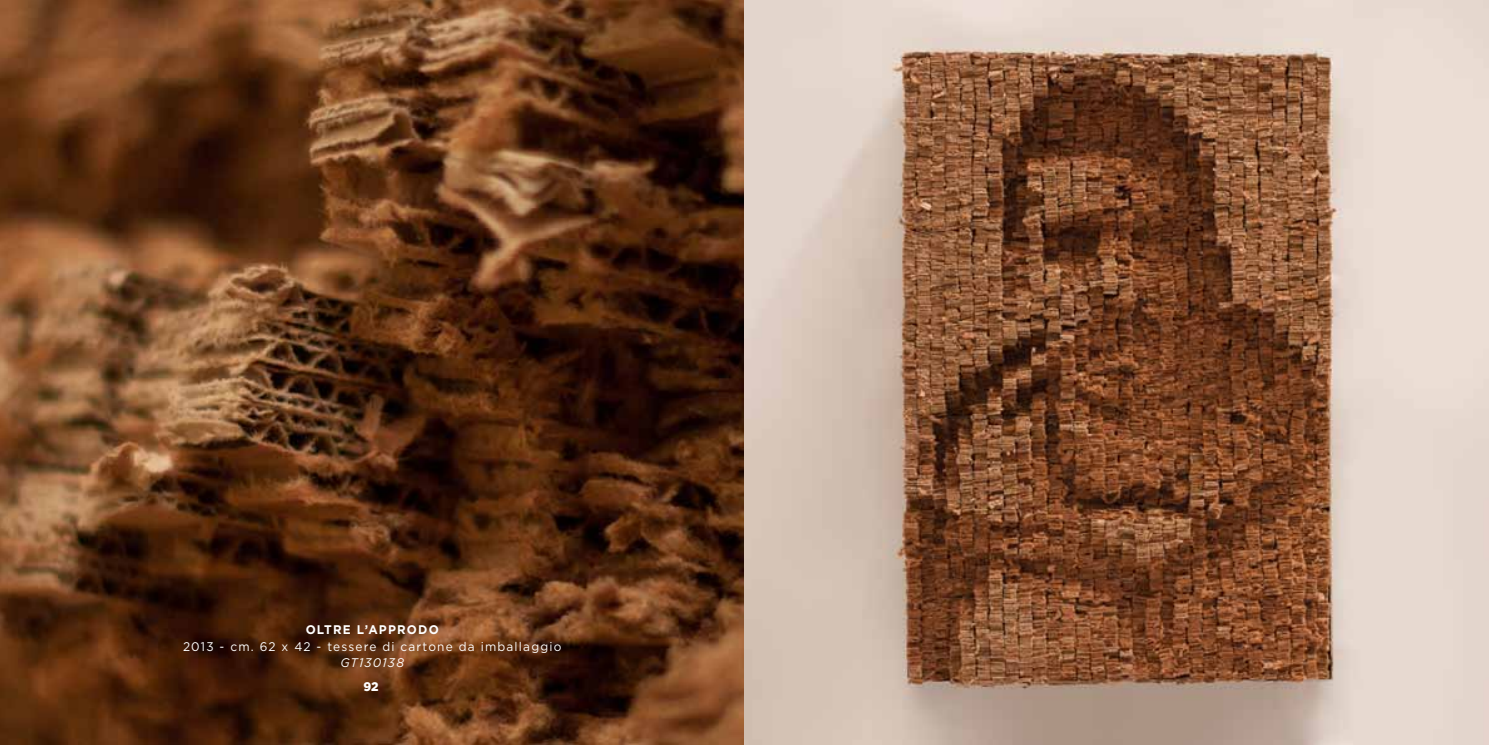
<style>
.page{position:relative;width:1489px;height:745px;background:#fff}
.page>*{position:absolute;margin:0;border:0;box-sizing:border-box;transform-origin:0 0}
.t1{font:12.5px "Gotham";letter-spacing:.1em;color:#fff;scale:.95 1}
.t2{font:700 12.5px "Gotham";letter-spacing:.1em;color:#fff;scale:.95 1}
.t3{font:italic 12.5px "Gotham";letter-spacing:.1em;color:#fff;scale:.95 1}
.t4{font:900 12.5px "Gotham";color:#fff;scale:.95 1}
</style>
<div class="page">
<img style="left:0;top:0;width:1488px;height:744px">
<p class="t2" style="left:306px;top:621px;width:142px">OLTRE L’APPRODO</p>
<p class="t1" style="left:183px;top:637px;width:400px">2013 - cm. 62 x 42 - tessere di cartone da imballaggio</p>
<p class="t3" style="left:340px;top:654px;width:68px">GT130138</p>
<p class="t4" style="left:363px;top:678px;width:17px">92</p>
</div>
